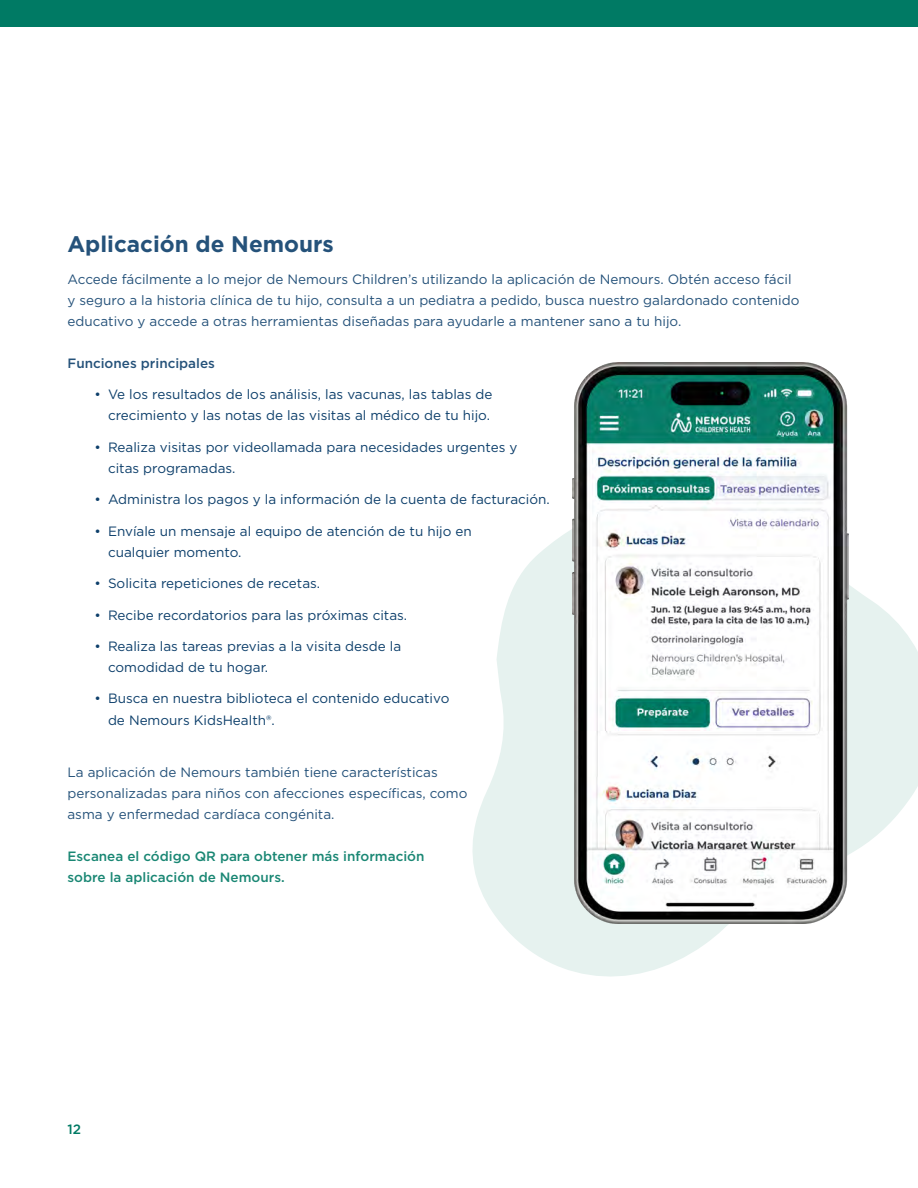
<style>
.page{position:relative;width:918px;height:1188px;background:#fff}
.page>*{position:absolute;margin:0;border:0;box-sizing:border-box;transform-origin:0 0}
.t1{font:700 22.5px "Gotham";color:#25527a}
.t2{font:13.5px/21px "Gotham";color:#0d3f6b}
.t3{font:13.5px/21px "Gotham";color:#25527a}
.t4{font:500 13.5px/21px "Gotham";color:#1a8774}
.t5{font:500 13.5px "Gotham";color:#25527a}
.t6{font:500 13.5px "Gotham";color:#007a64}
</style>
<div class="page">
<div style="left:0;top:0;width:918px;height:27px;background:#007a64"></div>
<svg style="left:472px;top:529px;width:446px;height:448px;fill:#e6f2ef"></svg>
<img style="left:572px;top:362px;width:277px;height:562px">
<h2 class="t1" style="left:68px;top:229px;width:268px">Aplicación de Nemours</h2>
<p class="t3" style="left:68px;top:268px;width:734px">Accede fácilmente a lo mejor de Nemours Children’s utilizando la aplicación de Nemours. Obtén acceso fácil y seguro a la historia clínica de tu hijo, consulta a un pediatra a pedido, busca nuestro galardonado contenido educativo y accede a otras herramientas diseñadas para ayudarle a mantener sano a tu hijo.</p>
<p class="t5" style="left:68px;top:354px;width:149px">Funciones principales</p>
<p class="t2" style="left:94px;top:383px;width:399px;text-align:right">• Ve los resultados de los análisis, las vacunas, las tablas de crecimiento y las notas de las visitas al médico de tu hijo.</p>
<p class="t2" style="left:108px;top:436px;width:411px;text-indent:-14px">• Realiza visitas por videollamada para necesidades urgentes y citas programadas.</p>
<p class="t2" style="left:94px;top:488px;width:457px">• Administra los pagos y la información de la cuenta de facturación.</p>
<p class="t2" style="left:108px;top:520px;width:365px;text-indent:-14px">• Envíale un mensaje al equipo de atención de tu hijo en cualquier momento.</p>
<p class="t2" style="left:94px;top:572px;width:227px">• Solicita repeticiones de recetas.</p>
<p class="t2" style="left:94px;top:604px;width:314px">• Recibe recordatorios para las próximas citas.</p>
<p class="t2" style="left:108px;top:635px;width:295px;text-indent:-14px">• Realiza las tareas previas a la visita desde la comodidad de tu hogar.</p>
<p class="t2" style="left:108px;top:688px;width:343px;text-indent:-14px">• Busca en nuestra biblioteca el contenido educativo de Nemours KidsHealth®.</p>
<p class="t3" style="left:68px;top:761px;width:402px">La aplicación de Nemours también tiene características personalizadas para niños con afecciones específicas, como asma y enfermedad cardíaca congénita.</p>
<p class="t4" style="left:68px;top:846px;width:358px">Escanea el código QR para obtener más información sobre la aplicación de Nemours.</p>
<p class="t6" style="left:68px;top:1120px;width:15px">12</p>
</div>
